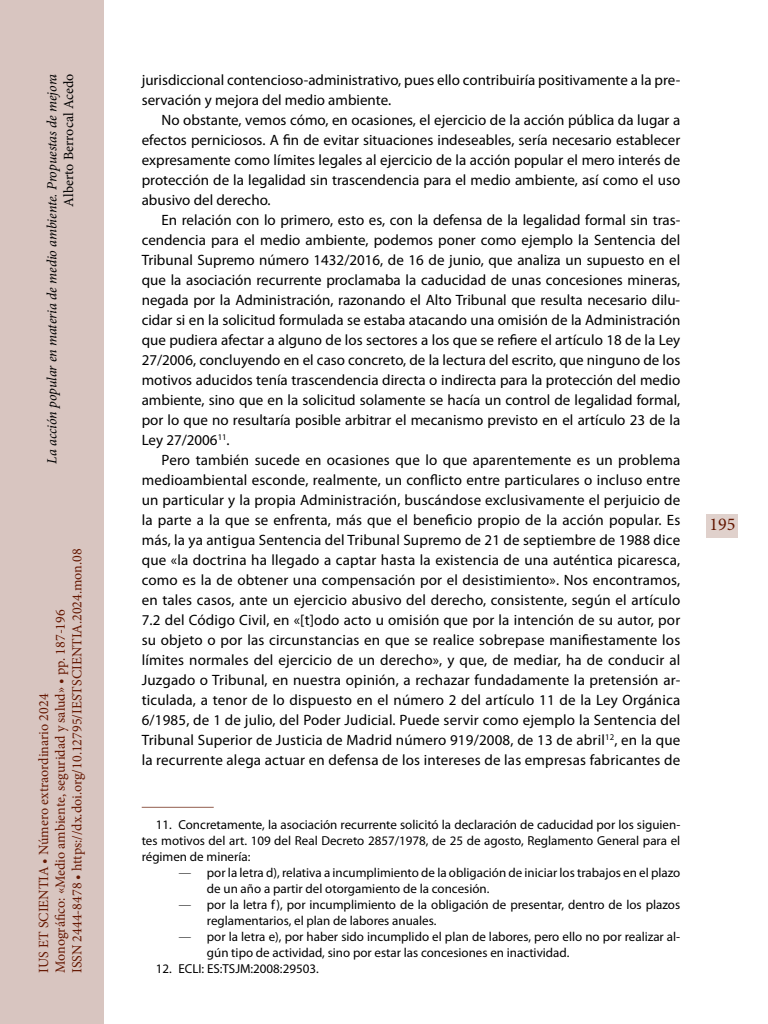
<style>
.page{position:relative;width:768px;height:1024px;background:#fff}
.page>*{position:absolute;margin:0;border:0;box-sizing:border-box;transform-origin:0 0}
.t1{font:18px "Minion Pro";color:#651701}
.t2{font:15px/20px "Myriad Pro";color:#000;text-align:justify}
.t3{font:14px/16.8px "Minion Pro";color:#651701}
.t4{font:italic 14px "Minion Pro";letter-spacing:-.005em;color:#000}
.t5{font:14px "Minion Pro";letter-spacing:.005em;color:#000}
.t6{font:13px/16px "Myriad Pro";color:#000}
.s1{font-family:"Open Sans";font-weight:300}
</style>
<div class="page">
<hr style="left:142px;top:807px;width:72px;height:1px;background:#935d4d">
<div style="left:0;top:0;width:103px;height:1024px;background:#d8c5c0"></div>
<div style="left:707px;top:514px;width:31px;height:24px;background:#e0d1cc"></div>
<p class="t4" style="left:42px;top:464px;width:391px;rotate:-90deg">La acción popular en materia de medio ambiente. Propuestas de mejora</p>
<p class="t5" style="left:59px;top:207px;width:134px;rotate:-90deg">Alberto Berrocal Acedo</p>
<p class="t3" style="left:35px;top:973px;width:426px;rotate:-90deg">IUS ET SCIENTIA • Número extraordinario 2024<br>Monográfico: «Medio ambiente, seguridad y salud» • pp. 187-196<br>ISSN 2444-8478 • https://dx.doi.org/10.12795/IESTSCIENTIA.2024.mon.08</p>
<p class="t2" style="left:142px;top:70px;width:540px">jurisdiccional contencioso-administrativo, pues ello contribuiría positivamente a la pre&shy;servación y mejora del medio ambiente.</p>
<p class="t2" style="left:142px;top:110px;width:540px;text-indent:20px">No obstante, vemos cómo, en ocasiones, el ejercicio de la acción pública da lugar a efectos perniciosos. A fin de evitar situaciones indeseables, sería necesario establecer expresamente como límites legales al ejercicio de la acción popular el mero interés de protección de la legalidad sin trascendencia para el medio ambiente, así como el uso abusivo del derecho.</p>
<p class="t2" style="left:142px;top:210px;width:540px;text-indent:20px">En relación con lo primero, esto es, con la defensa de la legalidad formal sin tras&shy;cendencia para el medio ambiente, podemos poner como ejemplo la Sentencia del Tribunal Supremo número 1432/2016, de 16 de junio, que analiza un supuesto en el que la asociación recurrente proclamaba la caducidad de unas concesiones mineras, negada por la Administración, razonando el Alto Tribunal que resulta necesario dilu&shy;cidar si en la solicitud formulada se estaba atacando una omisión de la Administración que pudiera afectar a alguno de los sectores a los que se refiere el artículo 18 de la Ley 27/2006, concluyendo en el caso concreto, de la lectura del escrito, que ninguno de los motivos aducidos tenía trascendencia directa o indirecta para la protección del medio ambiente, sino que en la solicitud solamente se hacía un control de legalidad formal, por lo que no resultaría posible arbitrar el mecanismo previsto en el artículo 23 de la Ley 27/2006<sup>11</sup>.</p>
<p class="t2" style="left:142px;top:450px;width:540px;text-indent:20px">Pero también sucede en ocasiones que lo que aparentemente es un problema medioambiental esconde, realmente, un conflicto entre particulares o incluso entre un particular y la propia Administración, buscándose exclusivamente el perjuicio de la parte a la que se enfrenta, más que el beneficio propio de la acción popular. Es más, la ya antigua Sentencia del Tribunal Supremo de 21 de septiembre de 1988 dice que «la doctrina ha llegado a captar hasta la existencia de una auténtica picaresca, como es la de obtener una compensación por el desistimiento». Nos encontramos, en tales casos, ante un ejercicio abusivo del derecho, consistente, según el artículo 7.2 del Código Civil, en «[t]odo acto u omisión que por la intención de su autor, por su objeto o por las circunstancias en que se realice sobrepase manifiestamente los límites normales del ejercicio de un derecho», y que, de mediar, ha de conducir al Juzgado o Tribunal, en nuestra opinión, a rechazar fundadamente la pretensión ar&shy;ticulada, a tenor de lo dispuesto en el número 2 del artículo 11 de la Ley Orgánica 6/1985, de 1 de julio, del Poder Judicial. Puede servir como ejemplo la Sentencia del Tribunal Superior de Justicia de Madrid número 919/2008, de 13 de abril<sup>12</sup>, en la que la recurrente alega actuar en defensa de los intereses de las empresas fabricantes de</p>
<p class="t6" style="left:142px;top:817px;width:540px;text-align:justify;text-indent:14px">11. Concretamente, la asociación recurrente solicitó la declaración de caducidad por los siguien&shy;tes motivos del art. 109 del Real Decreto 2857/1978, de 25 de agosto, Reglamento General para el régimen de minería:</p>
<p class="t6" style="left:207px;top:865px;width:475px;text-indent:-28px"><span class="s1">—</span> por la letra d), relativa a incumplimiento de la obligación de iniciar los trabajos en el plazo de un año a partir del otorgamiento de la concesión.</p>
<p class="t6" style="left:207px;top:897px;width:475px;text-indent:-28px"><span class="s1">—</span> por la letra f), por incumplimiento de la obligación de presentar, dentro de los plazos reglamentarios, el plan de labores anuales.</p>
<p class="t6" style="left:207px;top:929px;width:475px;text-indent:-28px"><span class="s1">—</span> por la letra e), por haber sido incumplido el plan de labores, pero ello no por realizar al&shy;gún tipo de actividad, sino por estar las concesiones en inactividad.</p>
<p class="t6" style="left:156px;top:961px;width:164px">12. ECLI: ES:TSJM:2008:29503.</p>
<p class="t1" style="left:709px;top:512px;width:27px">195</p>
</div>
